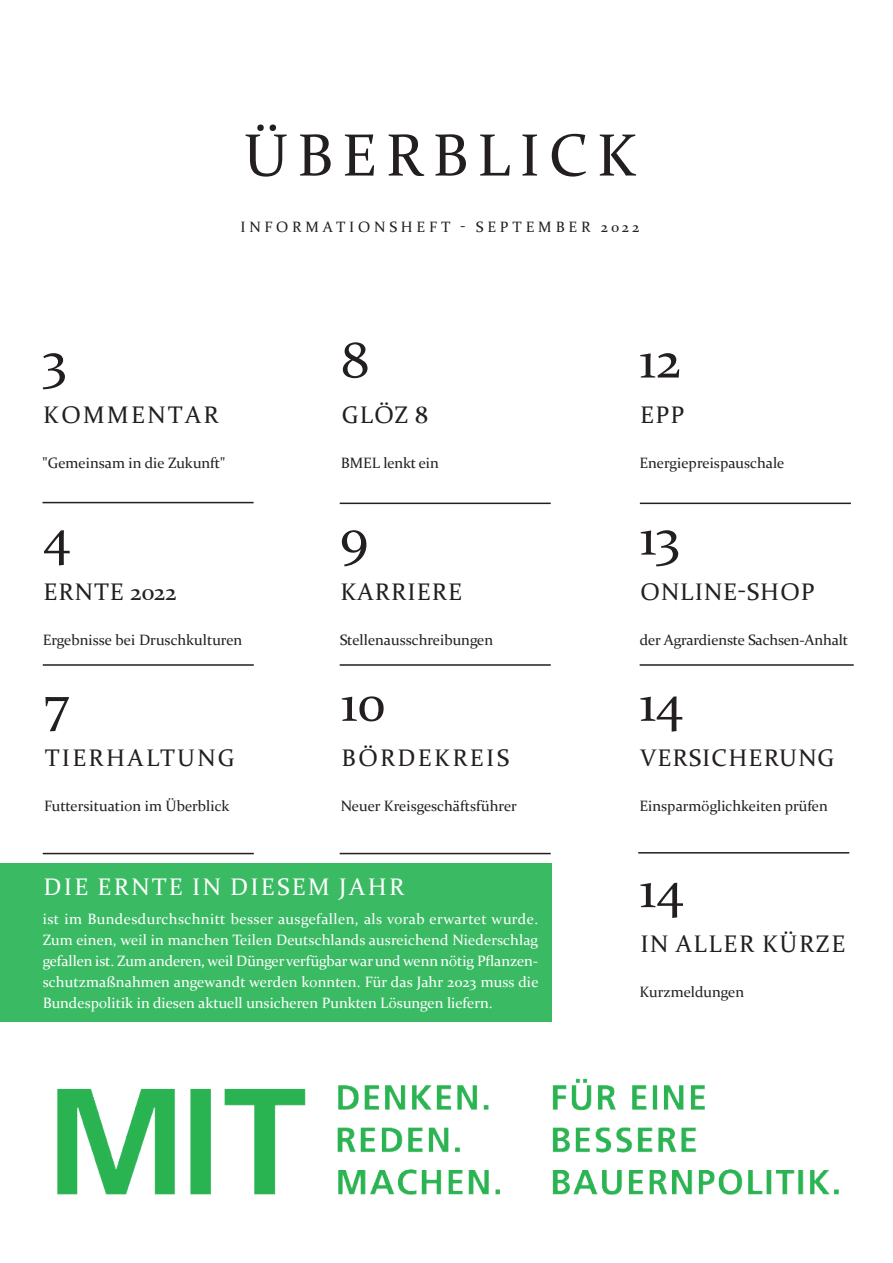
<style>
.page{position:relative;width:893px;height:1263px;background:#fff}
.page>*{position:absolute;margin:0;border:0;box-sizing:border-box;transform-origin:0 0}
.t1{font:60px "Constantia";letter-spacing:.15em;color:#231f20}
.t2{font:52.5px "Constantia";color:#231f20}
.t3{font:24px "Constantia";letter-spacing:.055em;color:#231f20}
.t4{font:24px "Constantia";letter-spacing:.1em;color:#231f20}
.t5{font:24px "Constantia";letter-spacing:.1em;color:#fff}
.t6{font:15px/21px "Constantia";color:#fff;text-align:justify}
.t7{font:15px "Constantia";color:#231f20}
.t8{font:15px "Constantia";letter-spacing:.26em;color:#231f20}
</style>
<div class="page">
<div style="left:0;top:863px;width:552px;height:159px;background:#3abb63"></div>
<hr style="left:340px;top:664px;width:211px;height:2px;background:#231f20">
<hr style="left:340px;top:503px;width:211px;height:1px;background:#231f20">
<hr style="left:638px;top:852px;width:211px;height:1px;background:#231f20">
<hr style="left:43px;top:502px;width:211px;height:1px;background:#231f20">
<hr style="left:640px;top:503px;width:211px;height:1px;background:#231f20">
<hr style="left:640px;top:664px;width:214px;height:2px;background:#231f20">
<img style="left:57px;top:1078px;width:783px;height:117px">
<hr style="left:340px;top:853px;width:211px;height:1px;background:#231f20">
<hr style="left:43px;top:664px;width:211px;height:2px;background:#231f20">
<hr style="left:43px;top:853px;width:211px;height:1px;background:#231f20">
<h1 class="t1" style="left:244px;top:125px;width:394px">ÜBERBLICK</h1>
<p class="t8" style="left:240px;top:216px;width:400px">INFORMATIONSHEFT - SEPTEMBER 2022</p>
<h2 class="t2" style="left:43px;top:333px;width:25px">3</h2>
<h3 class="t4" style="left:43px;top:402px;width:177px">KOMMENTAR</h3>
<p class="t7" style="left:43px;top:455px;width:185px">"Gemeinsam in die Zukunft"</p>
<h2 class="t2" style="left:341px;top:333px;width:30px">8</h2>
<h3 class="t3" style="left:342px;top:402px;width:88px">GLÖZ 8</h3>
<p class="t7" style="left:341px;top:455px;width:99px">BMEL lenkt ein</p>
<h2 class="t2" style="left:639px;top:333px;width:43px">12</h2>
<h3 class="t3" style="left:640px;top:398px;width:46px">EPP</h3>
<p class="t7" style="left:639px;top:455px;width:147px">Energiepreispauschale</p>
<h2 class="t2" style="left:43px;top:510px;width:29px">4</h2>
<h3 class="t3" style="left:43px;top:579px;width:135px">ERNTE 2022</h3>
<p class="t7" style="left:43px;top:632px;width:201px">Ergebnisse bei Druschkulturen</p>
<h2 class="t2" style="left:44px;top:676px;width:27px">7</h2>
<h3 class="t4" style="left:45px;top:745px;width:191px">TIERHALTUNG</h3>
<p class="t7" style="left:44px;top:798px;width:187px">Futtersituation im Überblick</p>
<h2 class="t2" style="left:340px;top:510px;width:30px">9</h2>
<h3 class="t3" style="left:340px;top:579px;width:123px">KARRIERE</h3>
<p class="t7" style="left:340px;top:632px;width:155px">Stellenausschreibungen</p>
<h2 class="t2" style="left:341px;top:676px;width:46px">10</h2>
<h3 class="t4" style="left:342px;top:745px;width:169px">BÖRDEKREIS</h3>
<p class="t7" style="left:341px;top:798px;width:177px">Neuer Kreisgeschäftsführer</p>
<h3 class="t5" style="left:43px;top:874px;width:362px">DIE ERNTE IN DIESEM JAHR</h3>
<p class="t6" style="left:43px;top:909px;width:497px">ist im Bundesdurchschnitt besser ausgefallen, als vorab erwartet wurde.<br>Zum einen, weil in manchen Teilen Deutschlands ausreichend Niederschlag gefallen ist. Zum anderen, weil Dünger verfügbar war und wenn nötig Pflanzen&shy;schutz maßnahmen angewandt werden konnten. Für das Jahr 2023 muss die Bundespolitik in diesen aktuell unsicheren Punkten Lösungen liefern.</p>
<h2 class="t2" style="left:640px;top:510px;width:41px">13</h2>
<h3 class="t3" style="left:641px;top:575px;width:176px">ONLINE-SHOP</h3>
<p class="t7" style="left:640px;top:632px;width:210px">der Agrardienste Sachsen-Anhalt</p>
<h2 class="t2" style="left:639px;top:676px;width:45px">14</h2>
<h3 class="t3" style="left:640px;top:745px;width:196px">VERSICHERUNG</h3>
<p class="t7" style="left:639px;top:798px;width:190px">Einsparmöglichkeiten prüfen</p>
<h2 class="t2" style="left:640px;top:862px;width:46px">14</h2>
<h3 class="t3" style="left:640px;top:932px;width:206px">IN ALLER KÜRZE</h3>
<p class="t7" style="left:640px;top:984px;width:106px">Kurzmeldungen</p>
</div>
